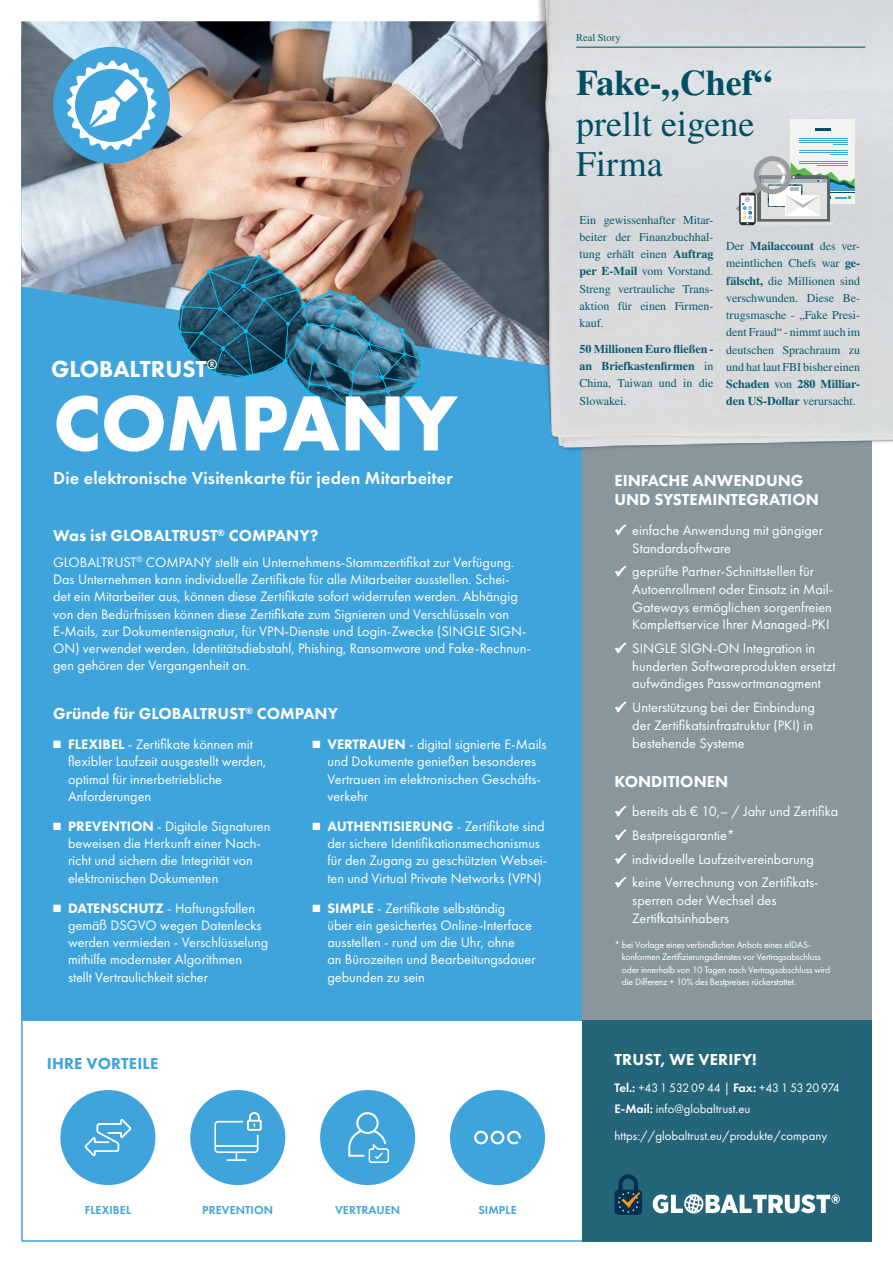
<style>
.page{position:relative;width:893px;height:1263px;background:#fff}
.page>*{position:absolute;margin:0;border:0;box-sizing:border-box;transform-origin:0 0}
.t1{font:700 81px "Futura PT";color:#fff}
.t2{font:36px/40.5px "STIX General";color:#004f64}
.t3{font:700 36px "STIX General";color:#004f64}
.t4{font:800 24px "Futura PT";color:#fff}
.t5{font:600 18px "Futura PT";letter-spacing:.01em;color:#fff}
.t6{font:800 16.5px/19.5px "Futura PT";color:#fff}
.t7{font:800 16.5px "Futura PT";letter-spacing:.01em;color:#3fa4dc}
.t8{font:14.25px/17.2px "Futura PT";color:#fff}
.t9{font:12.75px/21px "Futura PT";color:#fff;scale:.95 1}
.t10{font:12.75px "Futura PT";color:#fff}
.t11{font:12px/17.2px "STIX General";color:#09596e;text-align:justify}
.t12{font:700 12px/17.2px "STIX General";color:#09596e;text-align:justify}
.t13{font:600 12px "Futura PT";letter-spacing:.01em;color:#3fa4dc}
.t14{font:10.5px "STIX General";color:#09596e}
.t15{font:9.75px/12.5px "Futura PT";letter-spacing:-.02em;color:#fff}
.s1{font-weight:800}
.s2{font-weight:700}
.s3{font-weight:400}
.s4{font-weight:600}
</style>
<div class="page">
<div style="left:21px;top:290px;width:574px;height:952px;background:#fff;border:2px solid #3fa4dc"></div>
<div style="left:21px;top:38px;width:562px;height:982px;background:#3fa4dc"></div>
<img style="left:21px;top:21px;width:498px;height:278px">
<div style="left:583px;top:21px;width:289px;height:1004px;background:#88979e"></div>
<div style="left:583px;top:1020px;width:289px;height:222px;background:#246579"></div>
<img style="left:519px;top:0;width:374px;height:466px">
<hr style="left:576px;top:47px;width:289px;height:1px;background:#004f64">
<img style="left:102px;top:145px;width:422px;height:321px">
<img style="left:178px;top:254px;width:246px;height:157px">
<div style="left:791px;top:119px;width:64px;height:85px;background:#f3f3f2"></div>
<svg style="left:833px;top:144px;width:15px;height:1px"></svg>
<hr style="left:799px;top:142px;width:49px;height:1px;background:#3fa4dc">
<hr style="left:799px;top:140px;width:49px;height:1px;background:#3fa4dc">
<hr style="left:799px;top:138px;width:49px;height:1px;background:#3fa4dc">
<hr style="left:799px;top:152px;width:49px;height:1px;background:#3fa4dc">
<hr style="left:799px;top:150px;width:49px;height:1px;background:#3fa4dc">
<hr style="left:815px;top:128px;width:16px;height:3px;background:#004f64">
<svg style="left:736px;top:154px;width:119px;height:72px"></svg>
<div style="left:61px;top:1091px;width:94px;height:93px;background:#3fa4dc;border-radius:50%"></div>
<div style="left:60px;top:1090px;width:95px;height:95px;border:2px solid #3fa4dc;border-radius:50%"></div>
<svg style="left:85px;top:1119px;width:46px;height:37px"></svg>
<div style="left:321px;top:1091px;width:93px;height:93px;background:#3fa4dc;border-radius:50%"></div>
<div style="left:320px;top:1090px;width:95px;height:95px;border:2px solid #3fa4dc;border-radius:50%"></div>
<svg style="left:348px;top:1112px;width:41px;height:51px"></svg>
<div style="left:451px;top:1091px;width:93px;height:93px;background:#3fa4dc;border-radius:50%"></div>
<div style="left:450px;top:1090px;width:95px;height:95px;border:2px solid #3fa4dc;border-radius:50%"></div>
<svg style="left:474px;top:1131px;width:47px;height:13px"></svg>
<div style="left:191px;top:1091px;width:94px;height:93px;background:#3fa4dc;border-radius:50%"></div>
<div style="left:190px;top:1090px;width:95px;height:95px;border:2px solid #3fa4dc;border-radius:50%"></div>
<svg style="left:214px;top:1112px;width:47px;height:49px"></svg>
<div style="left:53px;top:47px;width:117px;height:117px;background:#3fa4dc;border-radius:50%"></div>
<svg style="left:67px;top:60px;width:89px;height:90px"></svg>
<svg style="left:653px;top:1194px;width:187px;height:19px"></svg>
<svg style="left:614px;top:1174px;width:28px;height:41px"></svg>
<h3 class="t4" style="left:51px;top:354px;width:168px">GLOBALTRUST<sup>®</sup></h3>
<h1 class="t1" style="left:53px;top:371px;width:405px">COMPANY</h1>
<p class="t5" style="left:53px;top:466px;width:401px">Die elektronische Visitenkarte für jeden Mitarbeiter</p>
<p class="t6" style="left:53px;top:526px;width:267px">Was ist GLOBALTRUST<sup>®</sup> COMPANY?</p>
<p class="t8" style="left:53px;top:553px;width:479px">GLOBALTRUST<sup>®</sup> COMPANY stellt ein Unternehmens-Stammzertifikat zur Verfügung.<br>Das Unternehmen kann individuelle Zertifikate für alle Mitarbeiter ausstellen. Schei-<br>det ein Mitarbeiter aus, können diese Zertifikate sofort widerrufen werden. Abhängig von den Bedürfnissen können diese Zertifikate zum Signieren und Verschlüsseln von E-Mails, zur Dokumentensignatur, für VPN-Dienste und Login-Zwecke (SINGLE SIGN-ON) verwendet werden. Identitätsdiebstahl, Phishing, Ransomware und Fake-Rechnun&shy;gen gehören der Vergangenheit an.</p>
<p class="t6" style="left:53px;top:703px;width:286px">Gründe für GLOBALTRUST<sup>®</sup> COMPANY</p>
<p class="t8" style="left:68px;top:736px;width:200px;text-indent:-15px">■ <span class="s1">FLEXIBEL</span> - Zertifikate können mit flexibler Laufzeit ausgestellt werden, optimal für innerbetriebliche<br>Anforderungen</p>
<p class="t8" style="left:68px;top:817px;width:204px;text-indent:-15px">■ <span class="s1">PREVENTION</span> - Digitale Signaturen beweisen die Herkunft einer Nach&shy;richt und sichern die Integrität von elektronischen Dokumenten</p>
<p class="t8" style="left:68px;top:899px;width:202px;text-indent:-15px">■ <span class="s1">DATENSCHUTZ</span> - Haftungsfallen gemäß DSGVO wegen Datenlecks werden vermieden - Verschlüsselung mithilfe modernster Algorithmen stellt Vertraulichkeit sicher</p>
<p class="t7" style="left:47px;top:1053px;width:113px">IHRE VORTEILE</p>
<p class="t8" style="left:327px;top:736px;width:221px;text-indent:-15px">■ <span class="s1">VERTRAUEN</span> - digital signierte E-Mails und Dokumente genießen besonderes<br>Vertrauen im elektronischen Geschäfts&shy;verkehr</p>
<p class="t8" style="left:327px;top:817px;width:221px;text-indent:-15px">■ <span class="s1">AUTHENTISIERUNG</span> - Zertifikate sind der sichere Identifikationsmechanismus für den Zugang zu geschützten Websei&shy;ten und Virtual Private Networks (VPN)</p>
<p class="t8" style="left:327px;top:899px;width:210px;text-indent:-15px">■ <span class="s1">SIMPLE</span> - Zertifikate selbständig<br>über ein gesichertes Online-Interface ausstellen - rund um die Uhr, ohne<br>an Bürozeiten und Bearbeitungsdauer gebunden zu sein</p>
<p class="t13" style="left:85px;top:1202px;width:48px">FLEXIBEL</p>
<p class="t13" style="left:202px;top:1202px;width:72px">PREVENTION</p>
<p class="t13" style="left:335px;top:1202px;width:67px">VERTRAUEN</p>
<p class="t13" style="left:478px;top:1202px;width:40px">SIMPLE</p>
<p class="t14" style="left:576px;top:30px;width:46px">Real Story</p>
<h2 class="t3" style="left:576px;top:57px;width:197px">Fake-„Chef“</h2>
<h2 class="t2" style="left:576px;top:105px;width:180px">prellt eigene<br>Firma</h2>
<p class="t11" style="left:580px;top:212px;width:135px">Ein gewissenhafter Mitar&shy;beiter der Finanzbuchhal&shy;tung erhält einen <span class="s2">Auftrag per E-Mail</span> vom Vorstand.<br>Streng vertrauliche Trans&shy;aktion für einen Firmen&shy;kauf.</p>
<p class="t12" style="left:580px;top:341px;width:135px">50 Millionen Euro fließen - an Briefkastenfirmen <span class="s3">in China, Taiwan und in die Slowakei.</span></p>
<p class="t11" style="left:726px;top:238px;width:135px">Der <span class="s2">Mailaccount</span> des ver&shy;meintlichen Chefs war <span class="s2">ge&shy;fälscht,</span> die Millionen sind verschwunden. Diese Be&shy;trugsmasche - „Fake Presi&shy;dent Fraud“ - nimmt auch im deutschen Sprachraum zu und hat laut FBI bisher einen <span class="s2">Schaden</span> von <span class="s2">280 Milliar&shy;den US-Dollar</span> verursacht.</p>
<p class="t6" style="left:614px;top:470px;width:206px">EINFACHE ANWENDUNG<br>UND SYSTEMINTEGRATION</p>
<p class="t8" style="left:632px;top:521px;width:192px;line-height:17.7px;text-indent:-18px">✓ einfache Anwendung mit gängiger<br>Standardsoftware</p>
<p class="t8" style="left:632px;top:563px;width:203px;line-height:17.7px;text-indent:-18px">✓ geprüfte Partner-Schnittstellen für Autoenrollment oder Einsatz in Mail-Gateways ermöglichen sorgenfreien Komplettservice Ihrer Managed-PKI</p>
<p class="t8" style="left:632px;top:639px;width:205px;line-height:17.7px;text-indent:-18px">✓ SINGLE SIGN-ON Integration in hunderten Softwareprodukten ersetzt aufwändiges Passwortmanagment</p>
<p class="t8" style="left:632px;top:698px;width:184px;line-height:17.7px;text-indent:-18px">✓ Unterstützung bei der Einbindung der Zertifikatsinfrastruktur (PKI) in bestehende Systeme</p>
<p class="t6" style="left:614px;top:771px;width:115px">KONDITIONEN</p>
<p class="t8" style="left:614px;top:803px;width:225px">✓ bereits ab € 10,– / Jahr und Zertifika</p>
<p class="t8" style="left:614px;top:826px;width:122px">✓ Bestpreisgarantie*</p>
<p class="t8" style="left:614px;top:850px;width:201px">✓ individuelle Laufzeitvereinbarung</p>
<p class="t8" style="left:632px;top:874px;width:188px;line-height:17.7px;text-indent:-18px">✓ keine Verrechnung von Zertifikats&shy;sperren oder Wechsel des<br>Zertifkatsinhabers</p>
<p class="t15" style="left:622px;top:938px;width:210px;text-indent:-7px">* bei Vorlage eines verbindlichen Anbots eines eIDAS&shy;konformen Zertifizierungsdienstes vor Vertragsabschluss oder innerhalb von 10 Tagen nach Vertragsabschluss wird die Differenz + 10% des Bestpreises rückerstattet.</p>
<p class="t6" style="left:614px;top:1049px;width:144px">TRUST, WE VERIFY!</p>
<p class="t9" style="left:614px;top:1078px;width:239px"><span class="s4">Tel.:</span> +43 1 532 09 44 | <span class="s4">Fax:</span> +43 1 53 20 974<br><span class="s4">E-Mail:</span> info@globaltrust.eu</p>
<p class="t10" style="left:614px;top:1128px;width:214px">https://globaltrust.eu/produkte/company</p>
</div>
